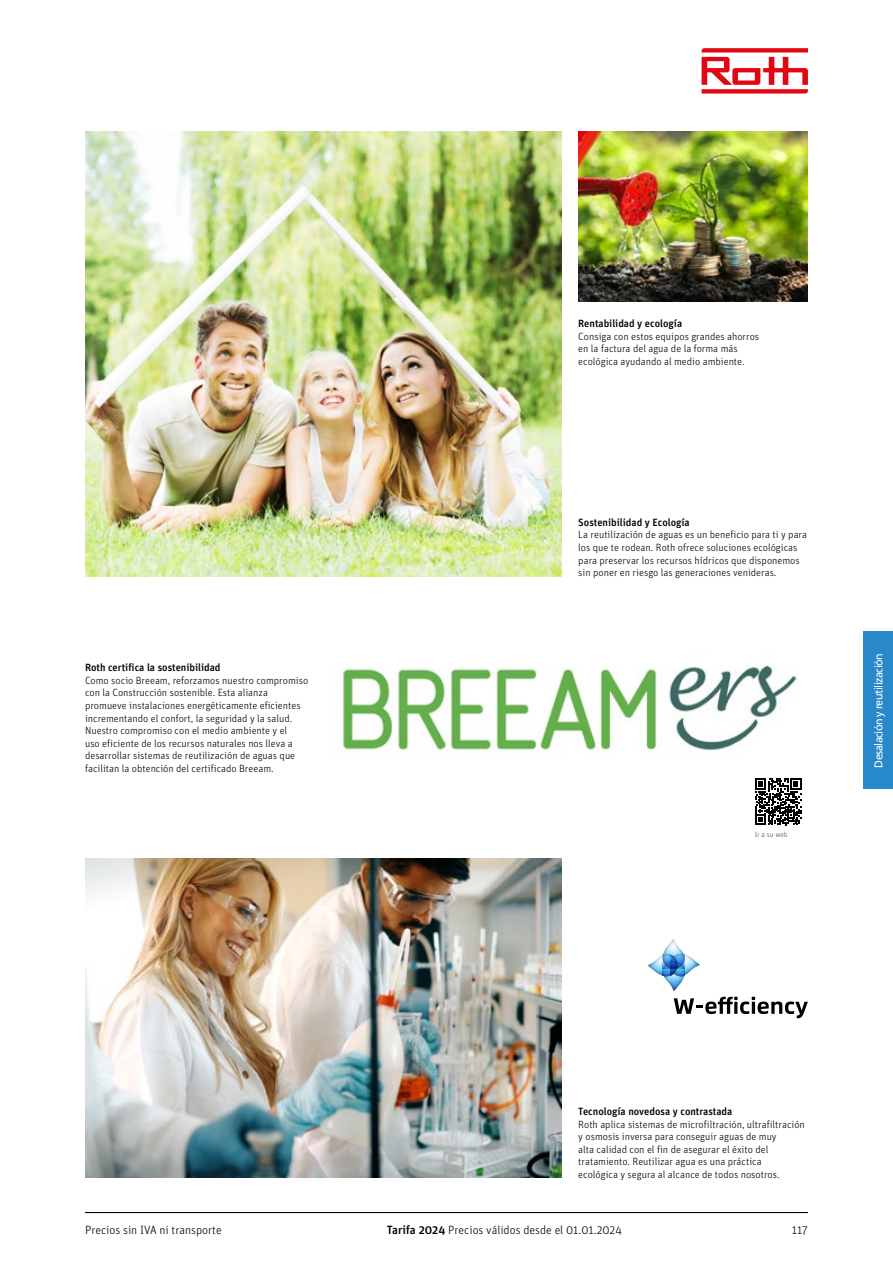
<style>
.page{position:relative;width:893px;height:1263px;background:#fff}
.page>*{position:absolute;margin:0;border:0;box-sizing:border-box;transform-origin:0 0}
.t1{font:300 12px "Unit OT";color:#000}
.t2{font:11.25px "Frutiger LT Std";letter-spacing:-.05em;color:#fff;scale:.96 1}
.t3{font:300 10.5px/12.6px "Unit OT";color:#000}
.t4{font:500 10.5px "Unit OT";color:#000}
.t5{font:300 7.5px "Unit OT";color:#575756}
.s1{font-weight:500}
</style>
<div class="page">
<img style="left:85px;top:859px;width:476px;height:319px">
<img style="left:85px;top:132px;width:476px;height:444px">
<img style="left:342px;top:665px;width:455px;height:86px">
<img style="left:578px;top:132px;width:230px;height:170px">
<svg style="left:755px;top:778px;width:46px;height:47px"></svg>
<svg style="left:674px;top:997px;width:134px;height:21px"></svg>
<svg style="left:648px;top:939px;width:52px;height:52px"></svg>
<svg style="left:702px;top:48px;width:106px;height:46px"></svg>
<hr style="left:85px;top:1212px;width:723px;height:1px;background:#000">
<div style="left:863px;top:631px;width:30px;height:158px;background:#2789ca"></div>
<p class="t4" style="left:85px;top:661px;width:137px">Roth certifica la sostenibilidad</p>
<p class="t3" style="left:85px;top:674px;width:225px">Como socio Breeam, reforzamos nuestro compromiso con la Construcción sostenible. Esta alianza promueve instalaciones energéticamente eficientes incrementando el confort, la seguridad y la salud.<br>Nuestro compromiso con el medio ambiente y el<br>uso eficiente de los recursos naturales nos lleva a desarrollar sistemas de reutilización de aguas que facilitan la obtención del certificado Breeam.</p>
<p class="t4" style="left:578px;top:317px;width:105px">Rentabilidad y ecología</p>
<p class="t3" style="left:578px;top:330px;width:182px">Consiga con estos equipos grandes ahorros en la factura del agua de la forma más ecológica ayudando al medio ambiente.</p>
<p class="t4" style="left:578px;top:515px;width:113px">Sostenibilidad y Ecología</p>
<p class="t3" style="left:578px;top:528px;width:230px">La reutilización de aguas es un beneficio para ti y para los que te rodean. Roth ofrece soluciones ecológicas para preservar los recursos hídricos que disponemos sin poner en riesgo las generaciones venideras.</p>
<p class="t5" style="left:755px;top:830px;width:34px">Ir a su web</p>
<p class="t2" style="left:872px;top:768px;width:121px;rotate:-90deg">Desalación y reutilización</p>
<p class="t4" style="left:578px;top:1104px;width:156px">Tecnología novedosa y contrastada</p>
<p class="t3" style="left:578px;top:1118px;width:228px">Roth aplica sistemas de microfiltración, ultrafiltración y osmosis inversa para conseguir aguas de muy<br>alta calidad con el fin de asegurar el éxito del tratamiento. Reutilizar agua es una práctica<br>ecológica y segura al alcance de todos nosotros.</p>
<p class="t1" style="left:85px;top:1223px;width:138px">Precios sin IVA ni transporte</p>
<p class="t1" style="left:387px;top:1223px;width:237px"><span class="s1">Tarifa 2024</span> Precios válidos desde el 01.01.2024</p>
<p class="t1" style="left:792px;top:1223px;width:18px">117</p>
</div>
